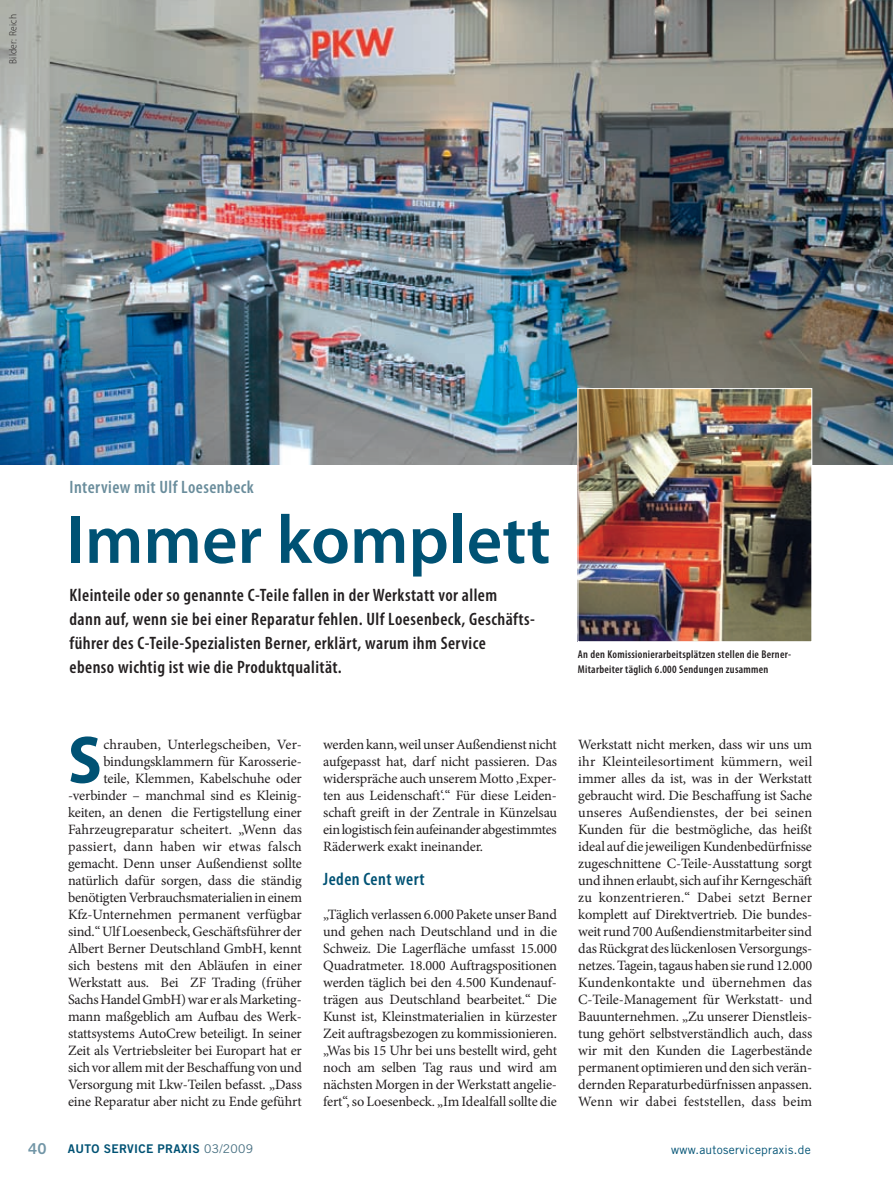
<style>
.page{position:relative;width:893px;height:1187px;background:#fff}
.page>*{position:absolute;margin:0;border:0;box-sizing:border-box;transform-origin:0 0}
.t1{font:600 69px "Myriad Pro";color:#005274}
.t2{font:700 semi-condensed 67.8px "Myriad Pro";color:#005274}
.t3{font:600 condensed 18px/24px "Myriad Pro";letter-spacing:.025em;color:#231f20}
.t4{font:600 condensed 18px "Myriad Pro";letter-spacing:.025em;color:#6a8d9c}
.t5{font:600 condensed 18px "Myriad Pro";letter-spacing:.025em;color:#005274}
.t6{font:15px "Trade Gothic LT Std Bd 2";color:#7195a6}
.t7{font:14.25px/17px "Minion Pro";letter-spacing:-.01em;color:#231f20;text-align:justify}
.t8{font:12px "Trade Gothic LT Std";letter-spacing:.025em;color:#005274}
.t9{font:12px "Trade Gothic LT Std Bd 2";letter-spacing:.025em;color:#005274}
.t10{font:600 condensed 11.25px/15px "Myriad Pro";letter-spacing:.025em;color:#231f20}
.t11{font:300 semi-condensed 10.5px "Myriad Pro";letter-spacing:.025em;color:#231f20}
.s1{font-family:"Trade Gothic LT Std";color:#456e80}
</style>
<div class="page">
<img style="left:0;top:0;width:893px;height:465px">
<img style="left:580px;top:390px;width:230px;height:250px">
<div style="left:578px;top:388px;width:234px;height:254px;border:1px solid #fff"></div>
<p class="t11" style="left:7px;top:64px;width:51px;rotate:-90deg">Bilder: Reich</p>
<p class="t4" style="left:70px;top:475px;width:186px">Interview mit Ulf Loesenbeck</p>
<h1 class="t1" style="left:66px;top:495px;width:486px">Immer komplett</h1>
<p class="t3" style="left:70px;top:582px;width:467px">Kleinteile oder so genannte C-Teile fallen in der Werkstatt vor allem<br>dann auf, wenn sie bei einer Reparatur fehlen. Ulf Loesenbeck, Geschäfts&shy;führer des C-Teile-Spezialisten Berner, erklärt, warum ihm Service ebenso wichtig ist wie die Produktqualität.</p>
<p class="t10" style="left:578px;top:646px;width:215px">An den Komissionierarbeitsplätzen stellen die Berner-<br>Mitarbeiter täglich 6.000 Sendungen zusammen</p>
<h2 class="t2" style="left:68px;top:722px;width:35px">S</h2>
<p class="t7" style="left:68px;top:735px;width:236px;text-align:right">chrauben, Unterlegscheiben, Ver&shy;bindungsklammern für Karosserie-<br>teile, Klemmen, Kabelschuhe oder -verbinder – manchmal sind es Kleinig&shy;keiten, an denen die Fertigstellung einer Fahrzeugreparatur scheitert. „Wenn das passiert, dann haben wir etwas falsch gemacht. Denn unser Außendienst sollte natürlich dafür sorgen, dass die ständig benötigten Verbrauchsmaterialien in einem Kfz-Unternehmen permanent verfügbar sind.“ Ulf Loesenbeck, Geschäftsführer der Albert Berner Deutschland GmbH, kennt sich bestens mit den Abläufen in einer Werkstatt aus. Bei ZF Trading (früher Sachs Handel GmbH) war er als Marketing&shy;mann maßgeblich am Aufbau des Werk&shy;stattsystems AutoCrew beteiligt. In seiner Zeit als Vertriebsleiter bei Europart hat er sich vor allem mit der Beschaffung von und Versorgung mit Lkw-Teilen befasst. „Dass eine Reparatur aber nicht zu Ende geführt</p>
<p class="t7" style="left:323px;top:735px;width:235px">werden kann, weil unser Außendienst nicht aufgepasst hat, darf nicht passieren. Das widerspräche auch unserem Motto ‚Exper&shy;ten aus Leidenschaft‘.“ Für diese Leiden&shy;schaft greift in der Zentrale in Künzelsau ein logistisch fein aufeinander abgestimmtes Räderwerk exakt ineinander.</p>
<p class="t5" style="left:323px;top:867px;width:103px">Jeden Cent wert</p>
<p class="t7" style="left:323px;top:905px;width:235px">„Täglich verlassen 6.000 Pakete unser Band und gehen nach Deutschland und in die Schweiz. Die Lagerfläche umfasst 15.000<br>Quadratmeter. 18.000 Auftragspositionen werden täglich bei den 4.500 Kundenauf&shy;trägen aus Deutschland bearbeitet.“ Die Kunst ist, Kleinstmaterialien in kürzester Zeit auftragsbezogen zu kommissionieren. „Was bis 15 Uhr bei uns bestellt wird, geht noch am selben Tag raus und wird am nächsten Morgen in der Werkstatt angelie&shy;fert“, so Loesenbeck. „Im Idealfall sollte die</p>
<p class="t7" style="left:578px;top:735px;width:235px;text-align:left">Werkstatt nicht merken, dass wir uns um ihr Kleinteilesortiment kümmern, weil immer alles da ist, was in der Werkstatt gebraucht wird. Die Beschaffung ist Sache unseres Außendienstes, der bei seinen Kunden für die bestmögliche, das heißt ideal auf die jeweiligen Kundenbedürfnisse zugeschnittene C-Teile-Ausstattung sorgt und ihnen erlaubt, sich auf ihr Kerngeschäft zu konzentrieren.“ Dabei setzt Berner komplett auf Direktvertrieb. Die bundes&shy;weit rund 700 Außendienstmitarbeiter sind das Rückgrat des lückenlosen Versorgungs&shy;netzes. Tagein, tagaus haben sie rund 12.000<br>Kundenkontakte und übernehmen das C-Teile-Management für Werkstatt- und Bauunternehmen. „Zu unserer Dienstleis&shy;tung gehört selbstverständlich auch, dass wir mit den Kunden die Lagerbestände permanent optimieren und den sich verän&shy;dernden Reparaturbedürfnissen anpassen.<br>Wenn wir dabei feststellen, dass beim</p>
<p class="t6" style="left:28px;top:1139px;width:20px">40</p>
<p class="t8" style="left:671px;top:1141px;width:141px">www.autoservicepraxis.de</p>
<p class="t9" style="left:68px;top:1141px;width:187px">AUTO SERVICE PRAXIS <span class="s1">03/2009</span></p>
</div>
